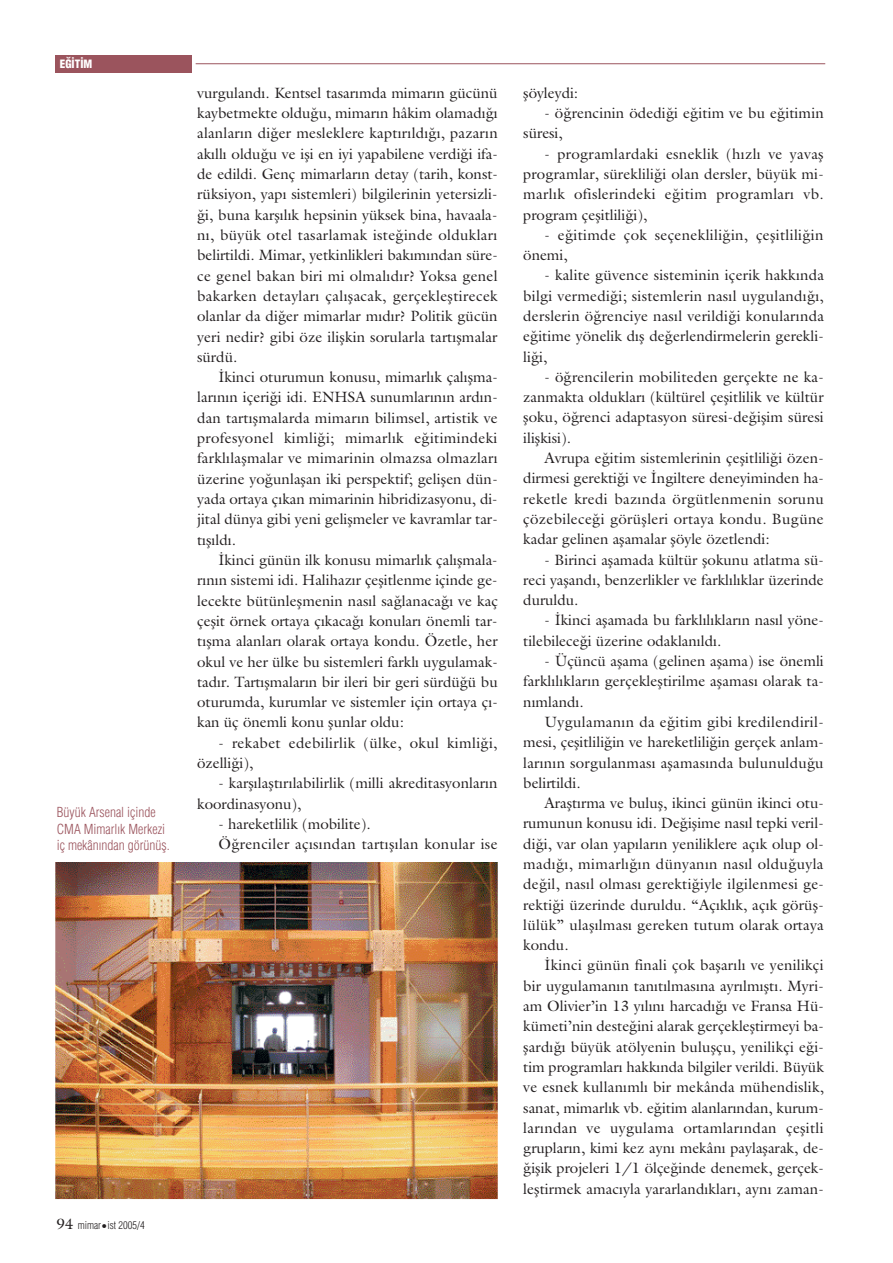
<style>
.page{position:relative;width:893px;height:1263px;background:#fff}
.page>*{position:absolute;margin:0;border:0;box-sizing:border-box;transform-origin:0 0}
.t1{font:15px/20.2px "Galliard Turk";letter-spacing:.005em;color:#231f20;text-align:justify}
.t2{font:13.5px/16.5px "Helvetica Cond Light Turk";color:#9b545d}
.t3{font:11.25px "Helvetica Cond Black Turk";color:#fff}
.t4{font:10.5px "Helvetica Cond Light Turk";color:#231f20}
.s1{font-family:"Galliard Turk";font-size:15px}
</style>
<div class="page">
<hr style="left:196px;top:63px;width:629px;height:1px;background:#9b545d">
<div style="left:55px;top:55px;width:136px;height:17px;background:#9b545d"></div>
<img style="left:55px;top:862px;width:442px;height:337px">
<p class="t3" style="left:60px;top:60px;width:34px">E⁄‹T‹M</p>
<p class="t2" style="left:57px;top:805px;width:114px">Büyük Arsenal içinde<br>CMA Mimarl›k Merkezi iç mekân›ndan görünüfl.</p>
<p class="t4" style="left:57px;top:1221px;width:89px"><span class="s1">94</span> mimar•ist 2005/4</p>
<p class="t1" style="left:197px;top:84px;width:302px">vurguland›. Kentsel tasar›mda mimar›n gücünü kaybetmekte oldu¤u, mimar›n hâkim olamad›¤› alanlar›n di¤er mesleklere kapt›r›ld›¤›, pazar›n ak›ll› oldu¤u ve ifli en iyi yapabilene verdi¤i ifa&shy;de edildi. Genç mimarlar›n detay (tarih, konst&shy;rüksiyon, yap› sistemleri) bilgilerinin yetersizli-¤i, buna karfl›l›k hepsinin yüksek bina, havaala&shy;n›, büyük otel tasarlamak iste¤inde olduklar› belirtildi. Mimar, yetkinlikleri bak›m›ndan süre&shy;ce genel bakan biri mi olmal›d›r? Yoksa genel bakarken detaylar› çal›flacak, gerçeklefltirecek olanlar da di¤er mimarlar m›d›r? Politik gücün yeri nedir? gibi öze iliflkin sorularla tart›flmalar sürdü.</p>
<p class="t1" style="left:197px;top:368px;width:302px;text-indent:21px">‹kinci oturumun konusu, mimarl›k çal›flma&shy;lar›n›n içeri¤i idi. ENHSA sunumlar›n›n ard›n&shy;dan tart›flmalarda mimar›n bilimsel, artistik ve profesyonel kimli¤i; mimarl›k e¤itimindeki farkl›laflmalar ve mimarinin olmazsa olmazlar› üzerine yo¤unlaflan iki perspektif; geliflen dün&shy;yada ortaya ç›kan mimarinin hibridizasyonu, di&shy;jital dünya gibi yeni geliflmeler ve kavramlar tar&shy;t›fl›ld›.</p>
<p class="t1" style="left:197px;top:551px;width:302px;text-indent:21px">‹kinci günün ilk konusu mimarl›k çal›flmala&shy;r›n›n sistemi idi. Halihaz›r çeflitlenme içinde ge&shy;lecekte bütünleflmenin nas›l sa¤lanaca¤› ve kaç çeflit örnek ortaya ç›kaca¤› konular› önemli tar&shy;t›flma alanlar› olarak ortaya kondu. Özetle, her okul ve her ülke bu sistemleri farkl› uygulamak&shy;tad›r. Tart›flmalar›n bir ileri bir geri sürdü¤ü bu oturumda, kurumlar ve sistemler için ortaya ç›- kan üç önemli konu flunlar oldu:</p>
<p class="t1" style="left:197px;top:734px;width:302px;text-indent:21px">- rekabet edebilirlik (ülke, okul kimli¤i, özelli¤i),</p>
<p class="t1" style="left:197px;top:775px;width:302px;text-indent:21px">- karfl›laflt›r›labilirlik (milli akreditasyonlar›n koordinasyonu),</p>
<p class="t1" style="left:218px;top:815px;width:280px">- hareketlilik (mobilite).<br>Ö¤renciler aç›s›ndan tart›fl›lan konular ise</p>
<p class="t1" style="left:523px;top:84px;width:56px">flöyleydi:</p>
<p class="t1" style="left:523px;top:104px;width:302px;text-indent:21px">- ö¤rencinin ödedi¤i e¤itim ve bu e¤itimin süresi,</p>
<p class="t1" style="left:523px;top:145px;width:302px;text-indent:21px">- programlardaki esneklik (h›zl› ve yavafl programlar, süreklili¤i olan dersler, büyük mi&shy;marl›k ofislerindeki e¤itim programlar› vb. program çeflitlili¤i),</p>
<p class="t1" style="left:523px;top:226px;width:302px;text-indent:21px">- e¤itimde çok seçeneklili¤in, çeflitlili¤in önemi,</p>
<p class="t1" style="left:523px;top:267px;width:302px;text-indent:21px">- kalite güvence sisteminin içerik hakk›nda bilgi vermedi¤i; sistemlerin nas›l uyguland›¤›, derslerin ö¤renciye nas›l verildi¤i konular›nda e¤itime yönelik d›fl de¤erlendirmelerin gerekli&shy;li¤i,</p>
<p class="t1" style="left:523px;top:368px;width:302px;text-indent:21px">- ö¤rencilerin mobiliteden gerçekte ne ka&shy;zanmakta olduklar› (kültürel çeflitlilik ve kültür floku, ö¤renci adaptasyon süresi-de¤iflim süresi iliflkisi).</p>
<p class="t1" style="left:523px;top:449px;width:302px;text-indent:21px">Avrupa e¤itim sistemlerinin çeflitlili¤i özen&shy;dirmesi gerekti¤i ve ‹ngiltere deneyiminden ha&shy;reketle kredi baz›nda örgütlenmenin sorunu çözebilece¤i görüflleri ortaya kondu. Bugüne kadar gelinen aflamalar flöyle özetlendi:</p>
<p class="t1" style="left:523px;top:551px;width:302px;text-indent:21px">- Birinci aflamada kültür flokunu atlatma sü&shy;reci yafland›, benzerlikler ve farkl›l›klar üzerinde duruldu.</p>
<p class="t1" style="left:523px;top:612px;width:302px;text-indent:21px">- ‹kinci aflamada bu farkl›l›klar›n nas›l yöne&shy;tilebilece¤i üzerine odaklan›ld›.</p>
<p class="t1" style="left:523px;top:652px;width:302px;text-indent:21px">- Üçüncü aflama (gelinen aflama) ise önemli farkl›l›klar›n gerçeklefltirilme aflamas› olarak ta&shy;n›mland›.</p>
<p class="t1" style="left:523px;top:713px;width:302px;text-indent:21px">Uygulaman›n da e¤itim gibi kredilendiril&shy;mesi, çeflitlili¤in ve hareketlili¤in gerçek anlam&shy;lar›n›n sorgulanmas› aflamas›nda bulunuldu¤u belirtildi.</p>
<p class="t1" style="left:523px;top:794px;width:302px;text-indent:21px">Araflt›rma ve bulufl, ikinci günün ikinci otu&shy;rumunun konusu idi. De¤iflime nas›l tepki veril&shy;di¤i, var olan yap›lar›n yeniliklere aç›k olup ol&shy;mad›¤›, mimarl›¤›n dünyan›n nas›l oldu¤uyla de¤il, nas›l olmas› gerekti¤iyle ilgilenmesi ge&shy;rekti¤i üzerinde duruldu. “Aç›kl›k, aç›k görüfl&shy;lülük” ulafl›lmas› gereken tutum olarak ortaya kondu.</p>
<p class="t1" style="left:523px;top:957px;width:302px;text-indent:21px">‹kinci günün finali çok baflar›l› ve yenilikçi bir uygulaman›n tan›t›lmas›na ayr›lm›flt›. Myri&shy;am Olivier’in 13 y›l›n› harcad›¤› ve Fransa Hü&shy;kümeti’nin deste¤ini alarak gerçeklefltirmeyi ba&shy;flard›¤› büyük atölyenin buluflçu, yenilikçi e¤i&shy;tim programlar› hakk›nda bilgiler verildi. Büyük ve esnek kullan›ml› bir mekânda mühendislik, sanat, mimarl›k vb. e¤itim alanlar›ndan, kurum&shy;lar›ndan ve uygulama ortamlar›ndan çeflitli gruplar›n, kimi kez ayn› mekân› paylaflarak, de-¤iflik projeleri 1/1 ölçe¤inde denemek, gerçek&shy;lefltirmek amac›yla yararland›klar›, ayn› zaman-</p>
</div>
